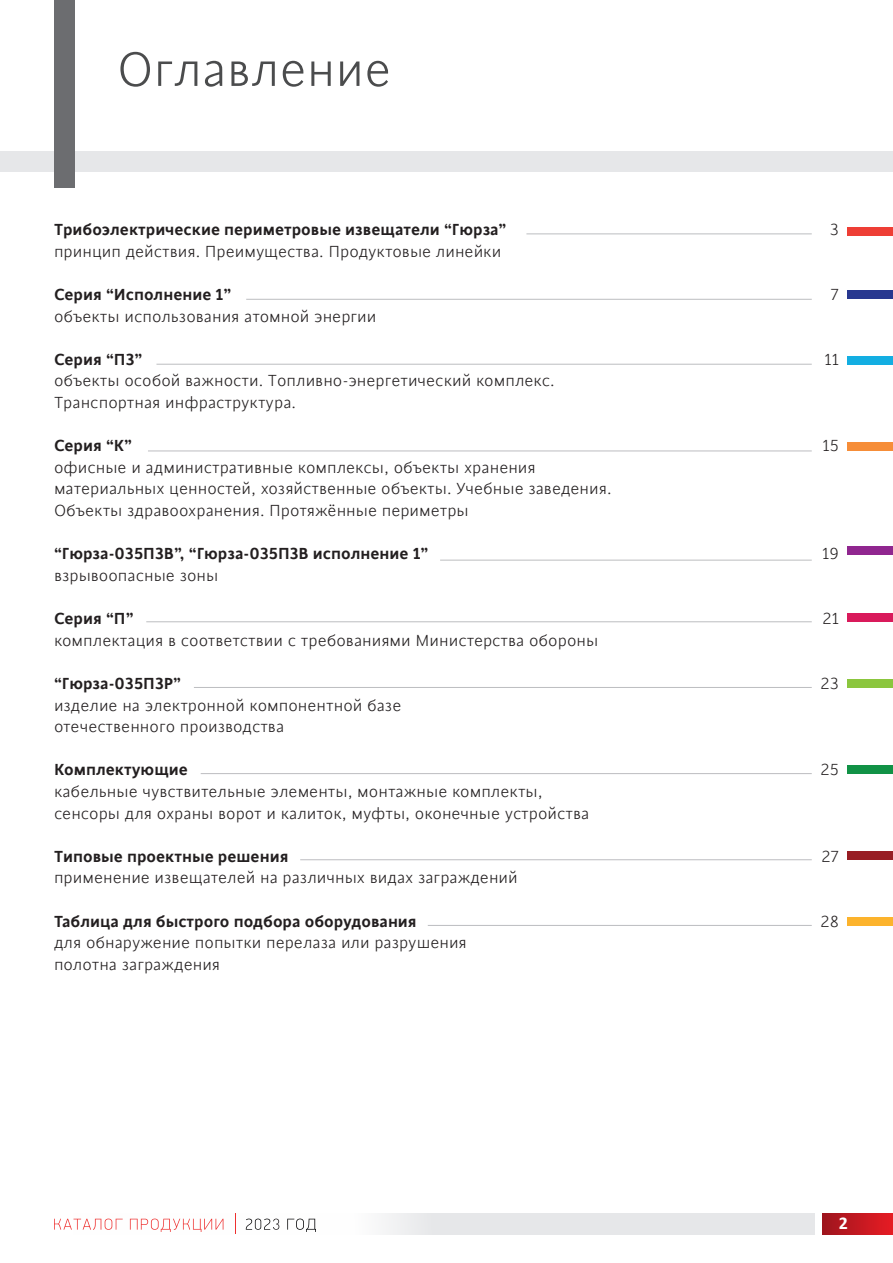
<style>
.page{position:relative;width:893px;height:1263px;background:#fff}
.page>*{position:absolute;margin:0;border:0;box-sizing:border-box;transform-origin:0 0}
.t1{font:300 54px "Cinta";color:#4b4c4d}
.t2{font:300 18px/21.6px "Cinta";color:#231f20}
.t3{font:600 18px "Cinta";color:#231f20}
.t4{font:700 18px "Calibri";color:#fff}
</style>
<div class="page">
<div style="left:0;top:151px;width:893px;height:21px;background:#e6e7e9"></div>
<div style="left:822px;top:1214px;width:71px;height:20px;background:linear-gradient(to right,#9d151e,#e71c24)"></div>
<div style="left:73px;top:1214px;width:742px;height:20px;background:linear-gradient(to right,#fff,#dfe0e3)"></div>
<div style="left:54px;top:0;width:20px;height:188px;background:#6c6d70"></div>
<hr style="left:526px;top:234px;width:286px;height:1px;background:#bcbdc0">
<hr style="left:246px;top:299px;width:566px;height:1px;background:#bcbdc0">
<hr style="left:156px;top:364px;width:656px;height:1px;background:#bcbdc0">
<hr style="left:148px;top:451px;width:664px;height:1px;background:#bcbdc0">
<hr style="left:440px;top:560px;width:372px;height:1px;background:#bcbdc0">
<hr style="left:146px;top:621px;width:666px;height:1px;background:#bcbdc0">
<hr style="left:194px;top:687px;width:618px;height:1px;background:#bcbdc0">
<hr style="left:201px;top:773px;width:611px;height:1px;background:#bcbdc0">
<hr style="left:300px;top:859px;width:512px;height:1px;background:#bcbdc0">
<hr style="left:428px;top:925px;width:384px;height:1px;background:#bcbdc0">
<div style="left:847px;top:227px;width:46px;height:8px;background:#ee3e35"></div>
<div style="left:847px;top:291px;width:46px;height:8px;background:#283890"></div>
<div style="left:847px;top:356px;width:46px;height:8px;background:#13aee2"></div>
<div style="left:847px;top:442px;width:46px;height:9px;background:#f68d38"></div>
<div style="left:847px;top:546px;width:46px;height:9px;background:#90268f"></div>
<div style="left:847px;top:614px;width:46px;height:8px;background:#d91a5b"></div>
<div style="left:847px;top:679px;width:46px;height:8px;background:#8bc63e"></div>
<div style="left:847px;top:765px;width:46px;height:8px;background:#119246"></div>
<div style="left:847px;top:851px;width:46px;height:8px;background:#981d24"></div>
<div style="left:847px;top:917px;width:46px;height:8px;background:#fcb32c"></div>
<svg style="left:54px;top:1218px;width:69px;height:12px"></svg>
<svg style="left:130px;top:1218px;width:93px;height:14px"></svg>
<svg style="left:287px;top:1218px;width:29px;height:14px"></svg>
<svg style="left:235px;top:1214px;width:1px;height:20px"></svg>
<svg style="left:246px;top:1218px;width:33px;height:12px"></svg>
<p class="t1" style="left:117px;top:40px;width:276px">Оглавление</p>
<p class="t3" style="left:54px;top:219px;width:454px">Трибоэлектрические периметровые извещатели “Гюрза”</p>
<p class="t2" style="left:54px;top:241px;width:449px">принцип действия. Преимущества. Продуктовые линейки</p>
<p class="t3" style="left:54px;top:284px;width:179px">Серия “Исполнение 1”</p>
<p class="t2" style="left:54px;top:306px;width:324px">объекты использования атомной энергии</p>
<p class="t3" style="left:54px;top:348px;width:90px">Серия “ПЗ”</p>
<p class="t2" style="left:54px;top:371px;width:502px">объекты особой важности. Топливно-энергетический комплекс.<br>Транспортная инфраструктура.</p>
<p class="t3" style="left:54px;top:435px;width:80px">Серия “К”</p>
<p class="t2" style="left:54px;top:457px;width:559px">офисные и административные комплексы, объекты хранения материальных ценностей, хозяйственные объекты. Учебные заведения.<br>Объекты здравоохранения. Протяжённые периметры</p>
<p class="t3" style="left:54px;top:543px;width:376px">“Гюрза-035ПЗВ”, “Гюрза-035ПЗВ исполнение 1”</p>
<p class="t2" style="left:54px;top:565px;width:166px">взрывоопасные зоны</p>
<p class="t3" style="left:54px;top:608px;width:81px">Серия “П”</p>
<p class="t2" style="left:54px;top:630px;width:546px">комплектация в соответствии с требованиями Министерства обороны</p>
<p class="t3" style="left:54px;top:672px;width:129px">“Гюрза-035ПЗР”</p>
<p class="t2" style="left:54px;top:695px;width:349px">изделие на электронной компонентной базе отечественного производства</p>
<p class="t3" style="left:54px;top:759px;width:136px">Комплектующие</p>
<p class="t2" style="left:54px;top:781px;width:537px">кабельные чувствительные элементы, монтажные комплекты, сенсоры для охраны ворот и калиток, муфты, оконечные устройства</p>
<p class="t3" style="left:54px;top:845px;width:236px">Типовые проектные решения</p>
<p class="t2" style="left:54px;top:867px;width:465px">применение извещателей на различных видах заграждений</p>
<p class="t3" style="left:54px;top:910px;width:364px">Таблица для быстрого подбора оборудования</p>
<p class="t2" style="left:54px;top:932px;width:414px">для обнаружение попытки перелаза или разрушения полотна заграждения</p>
<p class="t2" style="left:830px;top:219px;width:11px">3</p>
<p class="t2" style="left:831px;top:284px;width:10px">7</p>
<p class="t2" style="left:824px;top:349px;width:16px">11</p>
<p class="t2" style="left:823px;top:435px;width:18px">15</p>
<p class="t2" style="left:822px;top:543px;width:18px">19</p>
<p class="t2" style="left:822px;top:608px;width:18px">21</p>
<p class="t2" style="left:820px;top:673px;width:20px">23</p>
<p class="t2" style="left:820px;top:759px;width:20px">25</p>
<p class="t2" style="left:821px;top:846px;width:19px">27</p>
<p class="t2" style="left:820px;top:911px;width:20px">28</p>
<p class="t4" style="left:839px;top:1210px;width:11px">2</p>
</div>
